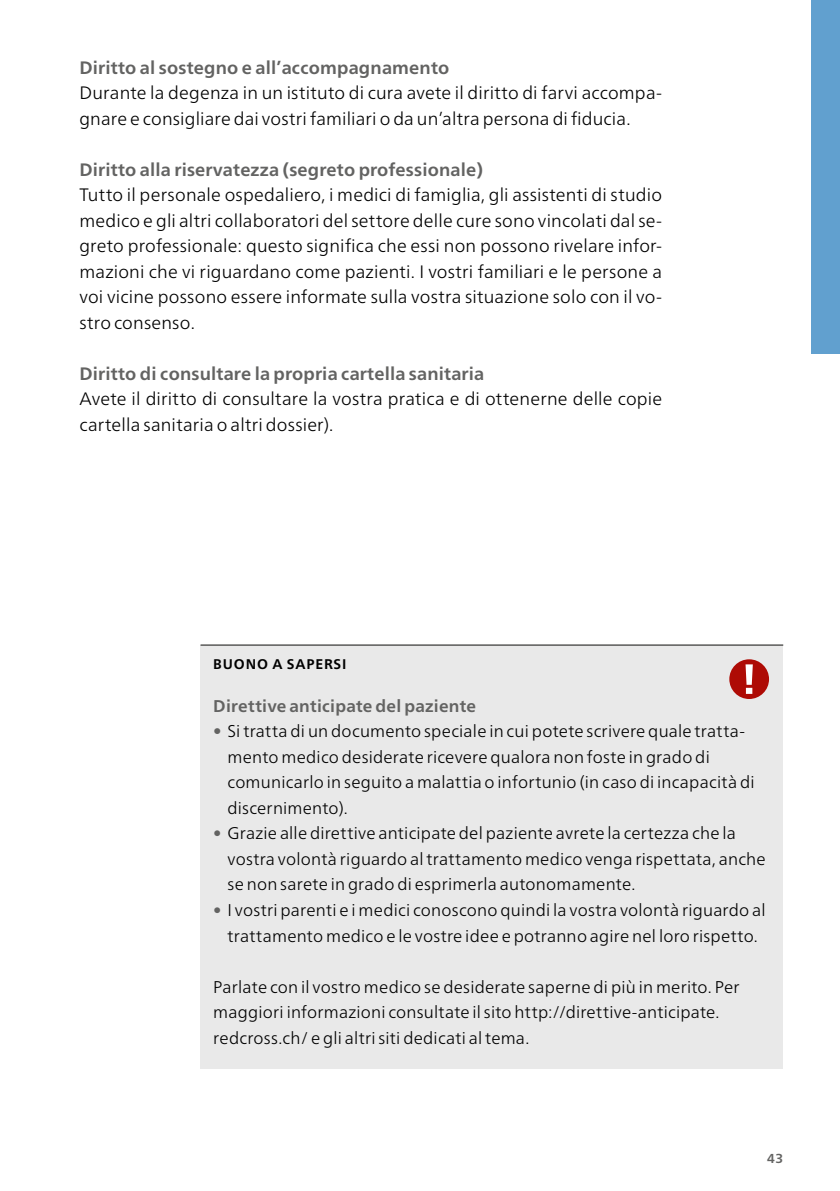
<style>
.page{position:relative;width:840px;height:1191px;background:#fff}
.page>*{position:absolute;margin:0;border:0;box-sizing:border-box;transform-origin:0 0}
.t1{font:300 18px/25.6px "Frutiger Neue LTW1 G";letter-spacing:.01em;color:#000}
.t2{font:700 18px "Frutiger Neue LTW1 G";letter-spacing:.01em;color:#636362}
.t3{font:300 17px/25.6px "Frutiger Neue LTW1 G";letter-spacing:.01em;color:#000}
.t4{font:700 17px "Frutiger Neue LTW1 G";letter-spacing:.015em;color:#636362}
.t5{font:700 14px "Frutiger Neue LTW1 G";letter-spacing:.06em;color:#000}
.t6{font:700 13px "Frutiger Neue LTW1 G";color:#636362}
.s1{font-weight:700;color:#636362}
.s2{color:#636362}
</style>
<div class="page">
<div style="left:811px;top:0;width:28px;height:354px;background:#61a0cf"></div>
<div style="left:200px;top:645px;width:582px;height:424px;background:#e9e9e9"></div>
<div style="left:729px;top:659px;width:39px;height:40px;background:#ae0b05;border-radius:50%"></div>
<svg style="left:745px;top:664px;width:7px;height:30px"></svg>
<hr style="left:200px;top:644px;width:582px;height:2px;background:#636362">
<p class="t2" style="left:79px;top:57px;width:371px">Diritto al sostegno e all’accompagnamento</p>
<p class="t1" style="left:79px;top:80px;width:584px">Durante la degenza in un istituto di cura avete il diritto di farvi accompa&shy;gnare e consigliare dai vostri familiari o da un’altra persona di fiducia.</p>
<p class="t2" style="left:79px;top:159px;width:405px">Diritto alla riservatezza (segreto professionale)</p>
<p class="t1" style="left:79px;top:182px;width:584px;text-align:justify">Tutto il personale ospedaliero, i medici di famiglia, gli assistenti di studio medico e gli altri collaboratori del settore delle cure sono vincolati dal se&shy;greto professionale: questo significa che essi non possono rivelare infor&shy;mazioni che vi riguardano come pazienti. I vostri familiari e le persone a voi vicine possono essere informate sulla vostra situazione solo con il vo&shy;stro consenso.</p>
<p class="t2" style="left:79px;top:363px;width:406px">Diritto di consultare la propria cartella sanitaria</p>
<p class="t1" style="left:79px;top:386px;width:584px">Avete il diritto di consultare la vostra pratica e di ottenerne delle copie cartella sanitaria o altri dossier).</p>
<p class="t5" style="left:213px;top:655px;width:135px">BUONO A SAPERSI</p>
<p class="t4" style="left:213px;top:696px;width:264px">Direttive anticipate del paziente</p>
<p class="t3" style="left:227px;top:718px;width:528px;text-indent:-14px"><span class="s1">•</span> Si tratta di un documento speciale in cui potete scrivere quale tratta&shy;mento medico desiderate ricevere qualora non foste in grado di comunicarlo in seguito a malattia o infortunio (in caso di incapacità di discernimento).</p>
<p class="t3" style="left:227px;top:820px;width:539px;text-indent:-14px"><span class="s2">•</span> Grazie alle direttive anticipate del paziente avrete la certezza che la vostra volontà riguardo al trattamento medico venga rispettata, anche se non sarete in grado di esprimerla autonomamente.</p>
<p class="t3" style="left:213px;top:897px;width:553px;text-align:center"><span class="s2">•</span> I vostri parenti e i medici conoscono quindi la vostra volontà riguardo al trattamento medico e le vostre idee e potranno agire nel loro rispetto.</p>
<p class="t3" style="left:213px;top:973px;width:527px">Parlate con il vostro medico se desiderate saperne di più in merito. Per maggiori informazioni consultate il sito http://direttive-anticipate. redcross.ch/ e gli altri siti dedicati al tema.</p>
<p class="t6" style="left:766px;top:1151px;width:17px">43</p>
</div>
